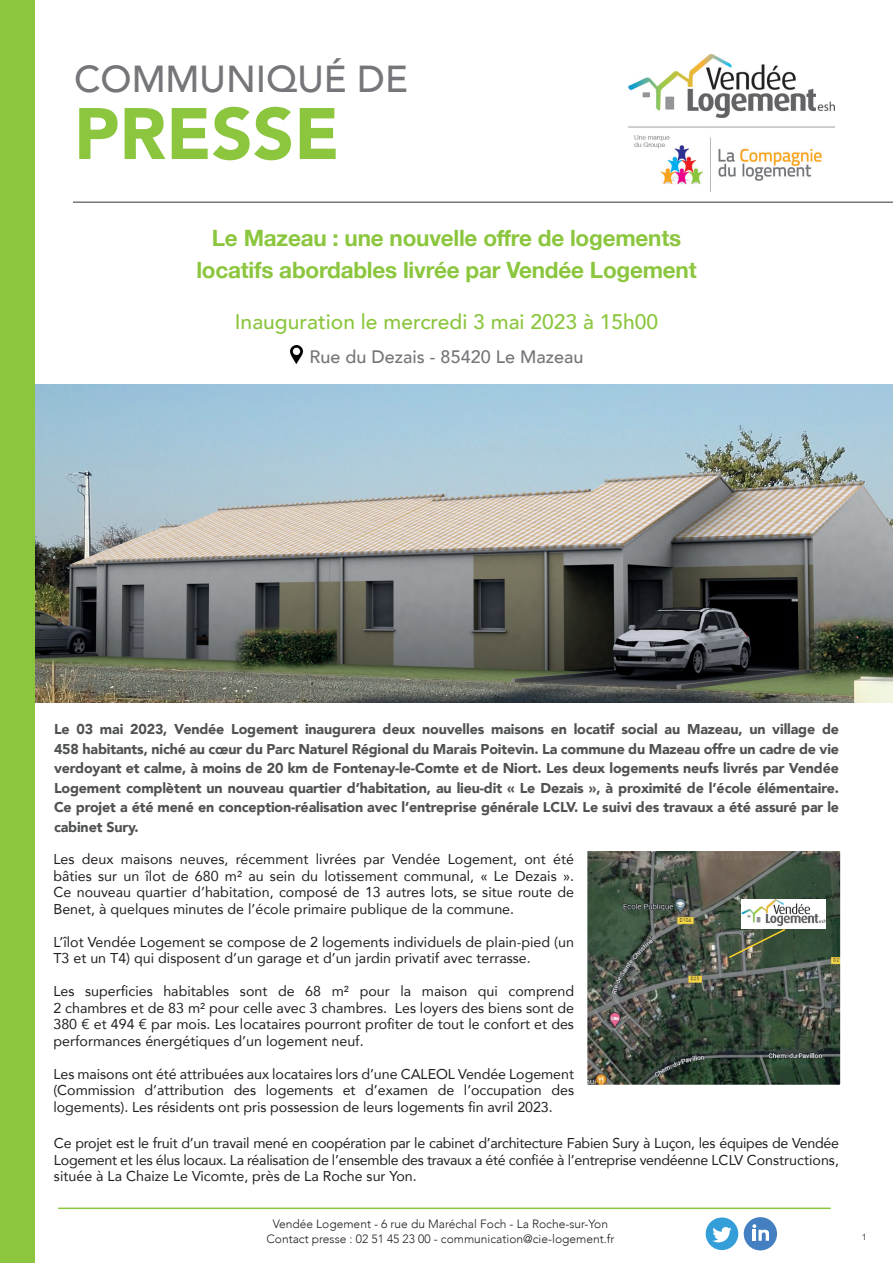
<style>
.page{position:relative;width:893px;height:1263px;background:#fff}
.page>*{position:absolute;margin:0;border:0;box-sizing:border-box;transform-origin:0 0}
.t1{font:900 72px "Avenir";color:#8bc63e}
.t2{font:500 37.5px "Avenir";color:#757679}
.t3{font:700 22.5px/31.5px "Helvetica Neue";letter-spacing:-.01em;color:#8bc63e;text-align:center}
.t4{font:500 21px "Avenir";color:#8bc63e}
.t5{font:500 18px "Avenir";color:#757679}
.t6{font:14.25px/16.5px "Avenir";color:#231f20;text-align:justify}
.t7{font:900 14.25px/19.5px "Avenir";letter-spacing:-.01em;color:#4f5152;text-align:justify}
.t8{font:300 12px/14.4px "Avenir";color:#231f20;text-align:center}
.t9{font:300 9px "Helvetica Neue";color:#231f20}
</style>
<div class="page">
<hr style="left:73px;top:201px;width:820px;height:2px;background:#757679">
<hr style="left:58px;top:1207px;width:773px;height:2px;background:#8bc63e">
<img style="left:628px;top:54px;width:206px;height:138px">
<div style="left:706px;top:1217px;width:32px;height:33px;background:#349ed8;border-radius:50%"></div>
<svg style="left:712px;top:1227px;width:19px;height:15px"></svg>
<div style="left:744px;top:1217px;width:33px;height:33px;background:#447fc1;border-radius:50%"></div>
<svg style="left:752px;top:1224px;width:17px;height:17px"></svg>
<img style="left:588px;top:852px;width:251px;height:232px">
<img style="left:742px;top:900px;width:84px;height:28px">
<img style="left:34px;top:385px;width:859px;height:318px">
<div style="left:0;top:0;width:34px;height:1263px;background:#8bc63e"></div>
<svg style="left:727px;top:927px;width:60px;height:32px;background:#5c6751"></svg>
<img style="left:289px;top:346px;width:15px;height:17px">
<h2 class="t2" style="left:74px;top:46px;width:335px">COMMUNIQUÉ DE</h2>
<h1 class="t1" style="left:74px;top:72px;width:267px">PRESSE</h1>
<h3 class="t3" style="left:196px;top:223px;width:502px">Le Mazeau : une nouvelle offre de logements locatifs abordables livrée par Vendée Logement</h3>
<h3 class="t4" style="left:235px;top:303px;width:425px">Inauguration le mercredi 3 mai 2023 à 15h00</h3>
<p class="t5" style="left:310px;top:341px;width:275px">Rue du Dezais - 85420 Le Mazeau</p>
<p class="t7" style="left:54px;top:719px;width:787px">Le 03 mai 2023, Vendée Logement inaugurera deux nouvelles maisons en locatif social au Mazeau, un village de 458 habitants, niché au cœur du Parc Naturel Régional du Marais Poitevin. La commune du Mazeau offre un cadre de vie verdoyant et calme, à moins de 20 km de Fontenay-le-Comte et de Niort. Les deux logements neufs livrés par Vendée Logement complètent un nouveau quartier d’habitation, au lieu-dit « Le Dezais », à proximité de l’école élémentaire.<br>Ce projet a été mené en conception-réalisation avec l’entreprise générale LCLV. Le suivi des travaux a été assuré par le cabinet Sury.</p>
<p class="t6" style="left:53px;top:850px;width:522px">Les deux maisons neuves, récemment livrées par Vendée Logement, ont été bâties sur un îlot de 680 m² au sein du lotissement communal, « Le Dezais ».<br>Ce nouveau quartier d’habitation, composé de 13 autres lots, se situe route de Benet, à quelques minutes de l’école primaire publique de la commune.</p>
<p class="t6" style="left:53px;top:933px;width:522px">L’îlot Vendée Logement se compose de 2 logements individuels de plain-pied (un<br>T3 et un T4) qui disposent d’un garage et d’un jardin privatif avec terrasse.</p>
<p class="t6" style="left:53px;top:982px;width:522px">Les superficies habitables sont de 68 m² pour la maison qui comprend 2 chambres et de 83 m² pour celle avec 3 chambres. Les loyers des biens sont de 380 € et 494 € par mois. Les locataires pourront profiter de tout le confort et des performances énergétiques d’un logement neuf.</p>
<p class="t6" style="left:53px;top:1065px;width:522px">Les maisons ont été attribuées aux locataires lors d’une CALEOL Vendée Logement (Commission d’attribution des logements et d’examen de l’occupation des logements). Les résidents ont pris possession de leurs logements fin avril 2023.</p>
<p class="t6" style="left:54px;top:1135px;width:787px">Ce projet est le fruit d’un travail mené en coopération par le cabinet d’architecture Fabien Sury à Luçon, les équipes de Vendée Logement et les élus locaux. La réalisation de l’ensemble des travaux a été confiée à l’entreprise vendéenne LCLV Constructions, située à La Chaize Le Vicomte, près de La Roche sur Yon.</p>
<p class="t8" style="left:266px;top:1217px;width:349px">Vendée Logement - 6 rue du Maréchal Foch - La Roche-sur-Yon<br>Contact presse : 02 51 45 23 00 - communication@cie-logement.fr</p>
<p class="t9" style="left:862px;top:1229px;width:7px">1</p>
</div>
